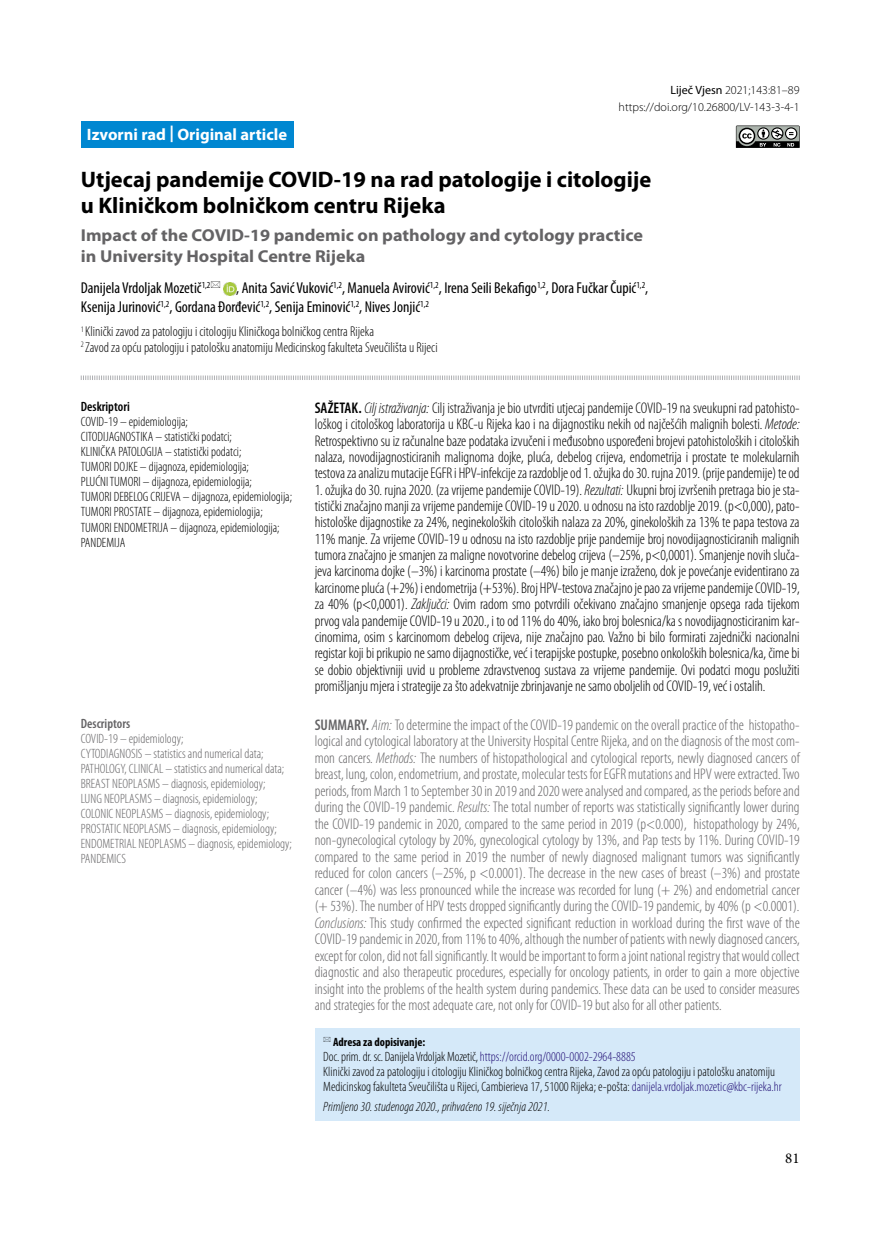
<style>
.page{position:relative;width:872px;height:1234px;background:#fff}
.page>*{position:absolute;margin:0;border:0;box-sizing:border-box;transform-origin:0 0}
.t1{font:700 22.5px/25.5px "Myriad Pro";color:#000}
.t2{font:700 17.25px/20.2px "Myriad Pro";color:#646365;scale:1.05 1}
.t3{font:700 16.5px "Myriad Pro";color:#fff}
.t4{font:condensed 15.75px/18.8px "Myriad Pro";color:#000}
.t5{font:300 condensed 15.45px/16.4px "Myriad Pro";letter-spacing:-.005em;color:#000;text-align:justify}
.t6{font:300 condensed 15.45px/16.5px "Myriad Pro";color:#646365;text-align:justify}
.t7{font:15px "Minion Pro";color:#000}
.t8{font:300 condensed 14.25px/15.8px "Myriad Pro";color:#000}
.t9{font:300 condensed 13.5px/15px "Myriad Pro";color:#000}
.t10{font:300 condensed 13.5px/15px "Myriad Pro";color:#646365}
.t11{font:italic 300 condensed 13.5px "Myriad Pro";color:#000}
.t12{font:600 condensed 13.5px "Myriad Pro";color:#000}
.t13{font:600 condensed 13.5px "Myriad Pro";color:#646365}
.t14{font:300 12px/16.5px "Myriad Pro";color:#000;text-align:right}
.t15{font:700 condensed 12px "Myriad Pro";color:#000}
.s1{font-weight:400}
.s2{font-weight:600}
.s3{font-style:italic}
.s4{color:#231177}
</style>
<div class="page">
<svg style="left:736px;top:125px;width:63px;height:23px"></svg>
<div style="left:315px;top:1028px;width:484px;height:92px;background:#d5e9f9"></div>
<div style="left:81px;top:121px;width:212px;height:27px;background:#0087d1"></div>
<svg style="left:80px;top:375px;width:720px;height:5px"></svg>
<svg style="left:223px;top:282px;width:13px;height:13px"></svg>
<p class="t3" style="left:87px;top:123px;width:202px">Izvorni rad | Original article</p>
<p class="t14" style="left:618px;top:82px;width:182px"><span class="s1">Liječ Vjesn</span> 2021;143:81–89 https://doi.org/10.26800/LV-143-3-4-1</p>
<h1 class="t1" style="left:81px;top:166px;width:572px">Utjecaj pandemije COVID-19 na rad patologije i citologije u Kliničkom bolničkom centru Rijeka</h1>
<p class="t2" style="left:81px;top:225px;width:537px">Impact of the COVID-19 pandemic on pathology and cytology practice in University Hospital Centre Rijeka</p>
<p class="t4" style="left:81px;top:278px;width:131px">Danijela Vrdoljak Mozetič<sup>1,2</sup></p>
<p class="t4" style="left:81px;top:278px;width:569px;text-indent:155px">, Anita Savić Vuković<sup>1,2</sup>, Manuela Avirović<sup>1,2</sup>, Irena Seili Bekafigo<sup>1,2</sup>, Dora Fučkar Čupić<sup>1,2</sup>,<br>Ksenija Jurinović<sup>1,2</sup>, Gordana Đorđević<sup>1,2</sup>, Senija Eminović<sup>1,2</sup>, Nives Jonjić<sup>1,2</sup></p>
<p class="t8" style="left:81px;top:323px;width:358px"><sup>1</sup> Klinički zavod za patologiju i citologiju Kliničkoga bolničkog centra Rijeka<br><sup>2</sup> Zavod za opću patologiju i patološku anatomiju Medicinskog fakulteta Sveučilišta u Rijeci</p>
<p class="t12" style="left:81px;top:398px;width:50px">Deskriptori</p>
<p class="t9" style="left:81px;top:414px;width:213px">COVID-19 – epidemiologija;<br>CITODIJAGNOSTIKA – statistički podatci;<br>KLINIČKA PATOLOGIJA – statistički podatci;<br>TUMORI DOJKE – dijagnoza, epidemiologija;<br>PLUĆNI TUMORI – dijagnoza, epidemiologija;<br>TUMORI DEBELOG CRIJEVA – dijagnoza, epidemiologija; TUMORI PROSTATE – dijagnoza, epidemiologija; TUMORI ENDOMETRIJA – dijagnoza, epidemiologija; PANDEMIJA</p>
<p class="t13" style="left:81px;top:715px;width:51px">Descriptors</p>
<p class="t10" style="left:81px;top:731px;width:213px">COVID-19 – epidemiology;<br>CYTODIAGNOSIS – statistics and numerical data; PATHOLOGY, CLINICAL – statistics and numerical data; BREAST NEOPLASMS – diagnosis, epidemiology;<br>LUNG NEOPLASMS – diagnosis, epidemiology; COLONIC NEOPLASMS – diagnosis, epidemiology; PROSTATIC NEOPLASMS – diagnosis, epidemiology; ENDOMETRIAL NEOPLASMS – diagnosis, epidemiology; PANDEMICS</p>
<p class="t5" style="left:315px;top:399px;width:486px"><span class="s2">SAŽETAK.</span> <span class="s3">Cilj istraživanja:</span> Cilj istraživanja je bio utvrditi utjecaj pandemije COVID-19 na sveukupni rad patohisto&shy;loškog i citološkog laboratorija u KBC-u Rijeka kao i na dijagnostiku nekih od najčešćih malignih bolesti. <span class="s3">Metode:<br></span>Retrospektivno su iz računalne baze podataka izvučeni i međusobno uspoređeni brojevi patohistoloških i citoloških nalaza, novodijagnosticiranih malignoma dojke, pluća, debelog crijeva, endometrija i prostate te molekularnih testova za analizu mutacije EGFR i HPV-infekcije za razdoblje od 1. ožujka do 30. rujna 2019. (prije pandemije) te od</p>
<p class="t5" style="left:315px;top:481px;width:486px">1. ožujka do 30. rujna 2020. (za vrijeme pandemije COVID-19). <span class="s3">Rezultati:</span> Ukupni broj izvršenih pretraga bio je sta&shy;tistički značajno manji za vrijeme pandemije COVID-19 u 2020. u odnosu na isto razdoblje 2019. (p&lt;0,000), pato&shy;histološke dijagnostike za 24%, neginekoloških citoloških nalaza za 20%, ginekoloških za 13% te papa testova za 11% manje. Za vrijeme COVID-19 u odnosu na isto razdoblje prije pandemije broj novodijagnosticiranih malignih tumora značajno je smanjen za maligne novotvorine debelog crijeva (–25%, p&lt;0,0001). Smanjenje novih sluča&shy;jeva karcinoma dojke (–3%) i karcinoma prostate (–4%) bilo je manje izraženo, dok je povećanje evidentirano za karcinome pluća (+2%) i endometrija (+53%). Broj HPV-testova značajno je pao za vrijeme pandemije COVID-19, za 40% (p&lt;0,0001). <span class="s3">Zaključci:</span> Ovim radom smo potvrdili očekivano značajno smanjenje opsega rada tijekom prvog vala pandemije COVID-19 u 2020., i to od 11% do 40%, iako broj bolesnica/ka s novodijagnosticiranim kar&shy;cinomima, osim s karcinomom debelog crijeva, nije značajno pao. Važno bi bilo formirati zajednički nacionalni registar koji bi prikupio ne samo dijagnostičke, već i terapijske postupke, posebno onkoloških bolesnica/ka, čime bi se dobio objektivniji uvid u probleme zdravstvenog sustava za vrijeme pandemije. Ovi podatci mogu poslužiti promišljanju mjera i strategije za što adekvatnije zbrinjavanje ne samo oboljelih od COVID-19, već i ostalih.</p>
<p class="t6" style="left:315px;top:716px;width:486px"><span class="s2">SUMMARY.</span> <span class="s3">Aim:</span> To determine the impact of the COVID-19 pandemic on the overall practice of the histopatho&shy;logical and cytological laboratory at the University Hospital Centre Rijeka, and on the diagnosis of the most com&shy;mon cancers. <span class="s3">Methods:</span> The numbers of histopathological and cytological reports, newly diagnosed cancers of breast, lung, colon, endometrium, and prostate, molecular tests for EGFR mutations and HPV were extracted. Two periods, from March 1 to September 30 in 2019 and 2020 were analysed and compared, as the periods before and during the COVID-19 pandemic. <span class="s3">Results:</span> The total number of reports was statistically significantly lower during the COVID-19 pandemic in 2020, compared to the same period in 2019 (p&lt;0.000), histopathology by 24%, non-gynecological cytology by 20%, gynecological cytology by 13%, and Pap tests by 11%. During COVID-19 compared to the same period in 2019 the number of newly diagnosed malignant tumors was significantly reduced for colon cancers (–25%, p &lt;0.0001). The decrease in the new cases of breast (–3%) and prostate cancer (–4%) was less pronounced while the increase was recorded for lung (+ 2%) and endometrial cancer (+ 53%). The number of HPV tests dropped significantly during the COVID-19 pandemic, by 40% (p &lt;0.0001).<br><span class="s3">Conclusions:</span> This study confirmed the expected significant reduction in workload during the first wave of the COVID-19 pandemic in 2020, from 11% to 40%, although the number of patients with newly diagnosed cancers, except for colon, did not fall significantly. It would be important to form a joint national registry that would collect diagnostic and also therapeutic procedures, especially for oncology patients, in order to gain a more objective insight into the problems of the health system during pandemics. These data can be used to consider measures and strategies for the most adequate care, not only for COVID-19 but also for all other patients.</p>
<p class="t15" style="left:333px;top:1034px;width:94px">Adresa za dopisivanje:</p>
<p class="t9" style="left:323px;top:1048px;width:460px">Doc. prim. dr. sc. Danijela Vrdoljak Mozetič, <span class="s4">https://orcid.org/0000-0002-2964-8885<br></span>Klinički zavod za patologiju i citologiju Kliničkog bolničkog centra Rijeka, Zavod za opću patologiju i patološku anatomiju<br>Medicinskog fakulteta Sveučilišta u Rijeci, Cambierieva 17, 51000 Rijeka; e-pošta: <span class="s4">danijela.vrdoljak.mozetic@kbc-rijeka.hr</span></p>
<p class="t11" style="left:323px;top:1097px;width:228px">Primljeno 30. studenoga 2020., prihvaćeno 19. siječnja 2021.</p>
<p class="t7" style="left:785px;top:1147px;width:16px">81</p>
</div>
